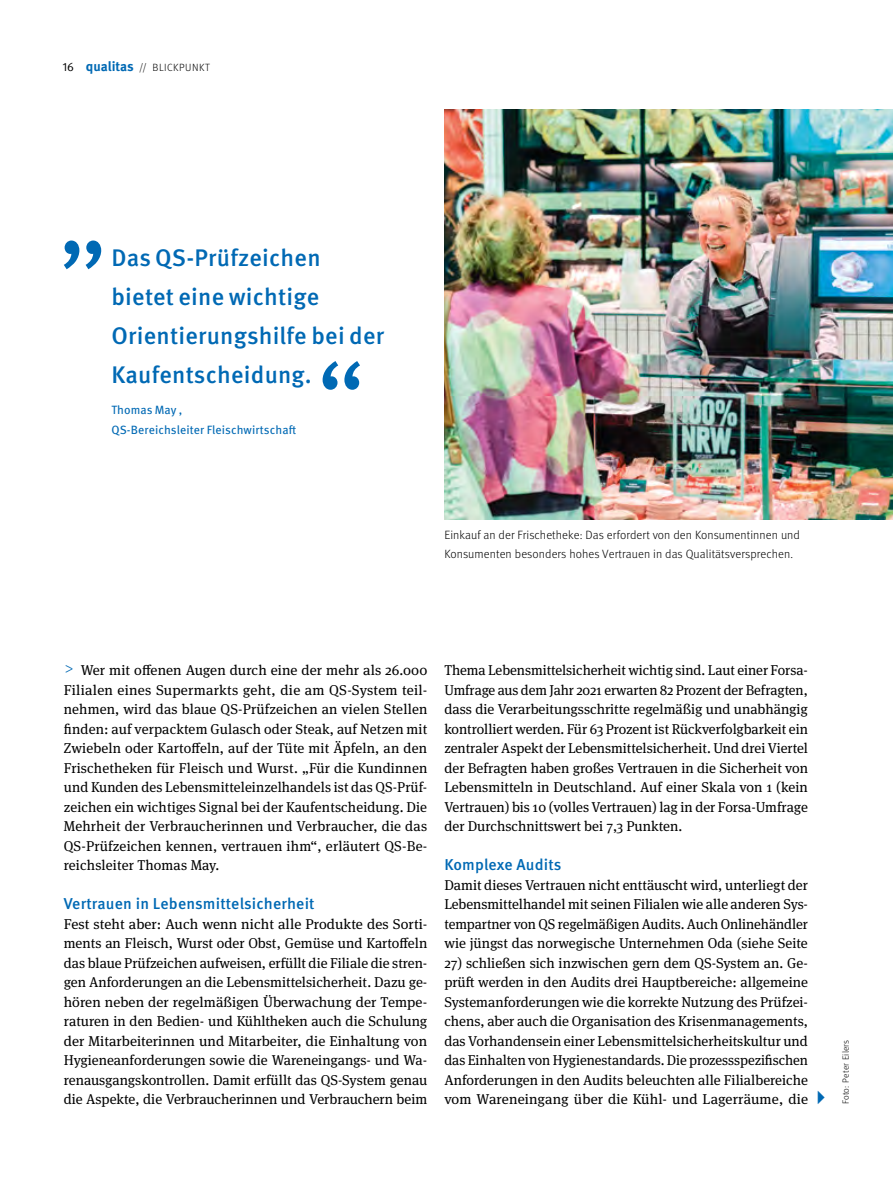
<style>
.page{position:relative;width:893px;height:1191px;background:#fff}
.page>*{position:absolute;margin:0;border:0;box-sizing:border-box;transform-origin:0 0}
.t1{font:500 24px/39px "Meta Pro";letter-spacing:.01em;color:#0069b4}
.t2{font:500 15.75px "Meta Pro";letter-spacing:.01em;color:#0069b4}
.t3{font:14.25px/19.5px "Meta Serif Pro";color:#000;text-align:justify}
.t4{font:300 14.25px "Akzidenz Grotesk Std";color:#0069b4}
.t5{font:300 12px/19.5px "Meta Pro";letter-spacing:.01em;color:#000}
.t6{font:12px/19.5px "Meta Pro";letter-spacing:.01em;color:#0069b4}
.t7{font:300 10.5px "Meta Pro";letter-spacing:.05em;color:#000}
.t8{font:300 9px "Meta Pro";letter-spacing:.03em;color:#000}
.s1{font-family:"Meta Pro Norm";font-weight:400;font-size:12px}
.s2{font-family:"Meta OT";font-weight:700;font-size:13.5px;color:#0069b4}
</style>
<div class="page">
<img style="left:444px;top:110px;width:449px;height:409px">
<svg style="left:64px;top:240px;width:37px;height:29px"></svg>
<svg style="left:323px;top:361px;width:37px;height:29px"></svg>
<p class="t7" style="left:62px;top:59px;width:149px"><span class="s1">16</span> <span class="s2">qualitas</span> // BLICKPUNKT</p>
<h1 class="t1" style="left:111px;top:236px;width:274px">Das QS-Prüfzeichen bietet eine wichtige<br>Orientierungshilfe bei der<br>Kaufentscheidung.</h1>
<p class="t6" style="left:111px;top:399px;width:186px">Thomas May ,<br>QS-Bereichsleiter Fleischwirtschaft</p>
<p class="t5" style="left:444px;top:524px;width:357px">Einkauf an der Frischetheke: Das erfordert von den Konsumentinnen und<br>Konsumenten besonders hohes Vertrauen in das Qualitätsversprechen.</p>
<p class="t4" style="left:64px;top:660px;width:12px">&gt;</p>
<p class="t3" style="left:64px;top:660px;width:365px;text-indent:17px">Wer mit offenen Augen durch eine der mehr als 26.000<br>Filialen eines Supermarkts geht, die am QS-System teil&shy;nehmen, wird das blaue QS-Prüfzeichen an vielen Stellen finden: auf verpacktem Gulasch oder Steak, auf Netzen mit Zwiebeln oder Kartoffeln, auf der Tüte mit Äpfeln, an den Frischetheken für Fleisch und Wurst. „Für die Kundinnen und Kunden des Lebensmitteleinzelhandels ist das QS-Prüf&shy;zeichen ein wichtiges Signal bei der Kaufentscheidung. Die Mehrheit der Verbraucherinnen und Verbraucher, die das QS-Prüfzeichen kennen, vertrauen ihm“, erläutert QS-Be&shy;reichsleiter Thomas May.</p>
<p class="t2" style="left:64px;top:891px;width:252px">Vertrauen in Lebensmittelsicherheit</p>
<p class="t3" style="left:64px;top:913px;width:365px">Fest steht aber: Auch wenn nicht alle Produkte des Sorti&shy;ments an Fleisch, Wurst oder Obst, Gemüse und Kartoffeln das blaue Prüfzeichen aufweisen, erfüllt die Filiale die stren&shy;gen Anforderungen an die Lebensmittelsicherheit. Dazu ge&shy;hören neben der regelmäßigen Überwachung der Tempe&shy;raturen in den Bedien- und Kühltheken auch die Schulung der Mitarbeiterinnen und Mitarbeiter, die Einhaltung von Hygieneanforderungen sowie die Wareneingangs- und Wa&shy;renausgangskontrollen. Damit erfüllt das QS-System genau die Aspekte, die Verbraucherinnen und Verbrauchern beim</p>
<p class="t3" style="left:444px;top:660px;width:365px">Thema Lebensmittelsicherheit wichtig sind. Laut einer Forsa-Umfrage aus dem Jahr 2021 erwarten 82 Prozent der Befragten, dass die Verarbeitungsschritte regelmäßig und unabhängig kontrolliert werden. Für 63 Prozent ist Rückverfolgbarkeit ein zentraler Aspekt der Lebensmittelsicherheit. Und drei Viertel der Befragten haben großes Vertrauen in die Sicherheit von Lebensmitteln in Deutschland. Auf einer Skala von 1 (kein Vertrauen) bis 10 (volles Vertrauen) lag in der Forsa-Umfrage der Durchschnittswert bei 7,3 Punkten.</p>
<p class="t2" style="left:444px;top:852px;width:119px">Komplexe Audits</p>
<p class="t3" style="left:444px;top:874px;width:365px">Damit dieses Vertrauen nicht enttäuscht wird, unterliegt der Lebensmittelhandel mit seinen Filialen wie alle anderen Sys&shy;tempartner von QS regelmäßigen Audits. Auch Onlinehändler wie jüngst das norwegische Unternehmen Oda (siehe Seite</p>
<p class="t3" style="left:444px;top:952px;width:365px">27) schließen sich inzwischen gern dem QS-System an. Ge&shy;prüft werden in den Audits drei Hauptbereiche: allgemeine Systemanforderungen wie die korrekte Nutzung des Prüfzei&shy;chens, aber auch die Organisation des Krisenmanagements, das Vorhandensein einer Lebensmittelsicherheitskultur und das Einhalten von Hygienestandards. Die prozessspezifischen Anforderungen in den Audits beleuchten alle Filialbereiche vom Wareneingang über die Kühl- und Lagerräume, die</p>
<p class="t8" style="left:839px;top:1104px;width:66px;rotate:-90deg">Foto: Peter Eilers</p>
</div>
